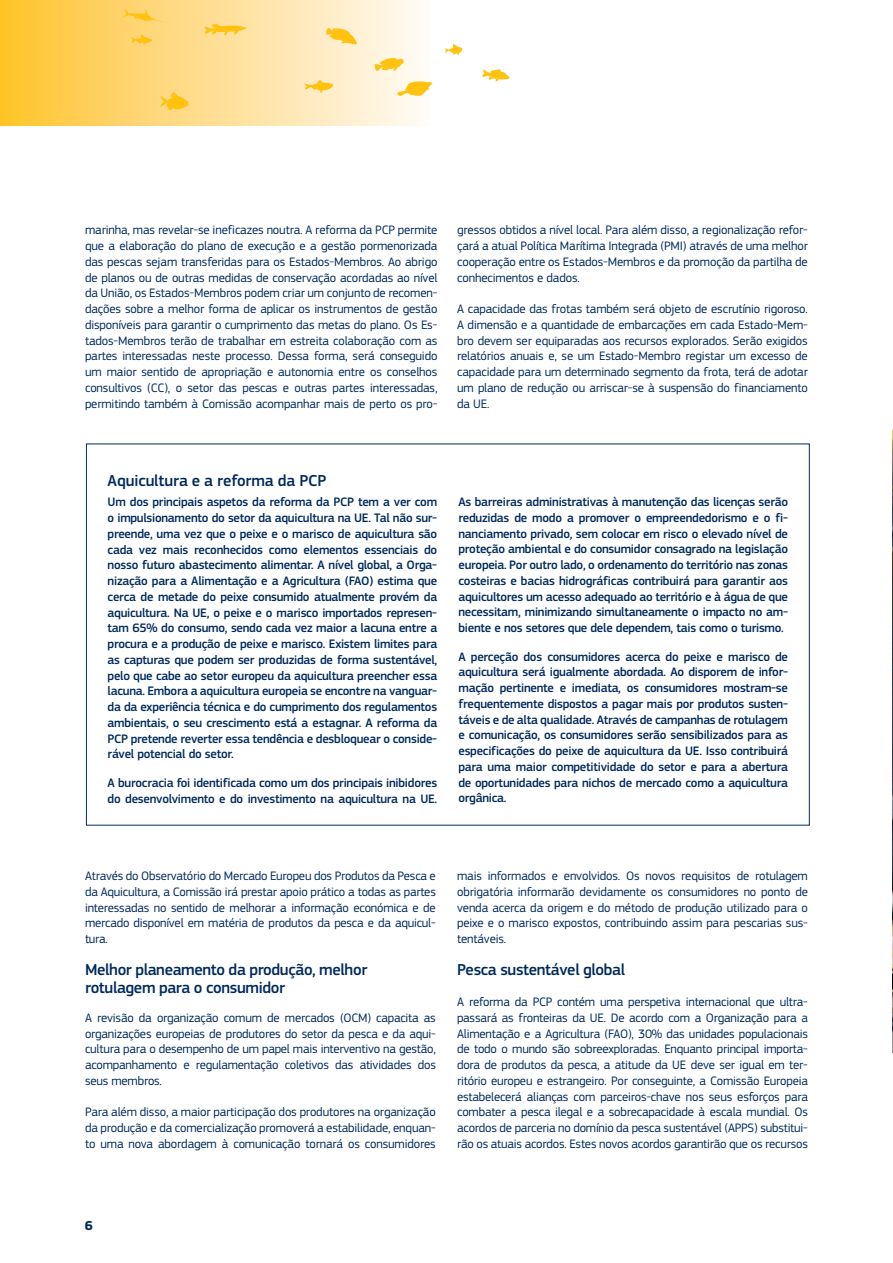
<style>
.page{position:relative;width:893px;height:1263px;background:#fff}
.page>*{position:absolute;margin:0;border:0;box-sizing:border-box;transform-origin:0 0}
.t1{font:500 16.5px/18px "EC Square Sans Pro";letter-spacing:-.02em;color:#002a5c}
.t2{font:700 13.5px "EC Square Sans Pro";color:#002a5c}
.t3{font:12.75px/15.8px "EC Square Sans Pro";letter-spacing:-.01em;color:#002a5c;text-align:justify}
.t4{font:500 12.75px/15.8px "EC Square Sans Pro";letter-spacing:-.02em;color:#002a5c;text-align:justify}
</style>
<div class="page">
<img style="left:892px;top:430px;width:1px;height:622px">
<div style="left:0;top:0;width:436px;height:126px;background:linear-gradient(to right,#ffc32e,#fffcfc)"></div>
<svg style="left:304px;top:80px;width:29px;height:13px"></svg>
<svg style="left:131px;top:34px;width:21px;height:11px"></svg>
<svg style="left:482px;top:69px;width:27px;height:12px"></svg>
<svg style="left:204px;top:24px;width:43px;height:12px"></svg>
<svg style="left:160px;top:92px;width:29px;height:18px"></svg>
<svg style="left:445px;top:44px;width:17px;height:11px"></svg>
<svg style="left:375px;top:58px;width:29px;height:13px"></svg>
<svg style="left:326px;top:28px;width:31px;height:16px"></svg>
<svg style="left:397px;top:81px;width:35px;height:15px"></svg>
<svg style="left:121px;top:9px;width:45px;height:14px"></svg>
<p class="t3" style="left:85px;top:223px;width:354px">marinha, mas revelar-se ineficazes noutra. A reforma da PCP permite que a elaboração do plano de execução e a gestão pormenorizada das pescas sejam transferidas para os Estados-Membros. Ao abrigo de planos ou de outras medidas de conservação acordadas ao nível da União, os Estados-Membros podem criar um conjunto de recomen&shy;dações sobre a melhor forma de aplicar os instrumentos de gestão disponíveis para garantir o cumprimento das metas do plano. Os Es&shy;tados-Membros terão de trabalhar em estreita colaboração com as partes interessadas neste processo. Dessa forma, será conseguido um maior sentido de apropriação e autonomia entre os conselhos consultivos (CC), o setor das pescas e outras partes interessadas, permitindo também à Comissão acompanhar mais de perto os pro-</p>
<p class="t3" style="left:457px;top:223px;width:352px">gressos obtidos a nível local. Para além disso, a regionalização refor&shy;çará a atual Política Marítima Integrada (PMI) através de uma melhor cooperação entre os Estados-Membros e da promoção da partilha de conhecimentos e dados.</p>
<p class="t3" style="left:457px;top:302px;width:352px">A capacidade das frotas também será objeto de escrutínio rigoroso.<br>A dimensão e a quantidade de embarcações em cada Estado-Mem&shy;bro devem ser equiparadas aos recursos explorados. Serão exigidos relatórios anuais e, se um Estado-Membro registar um excesso de capacidade para um determinado segmento da frota, terá de adotar um plano de redução ou arriscar-se à suspensão do financiamento da UE.</p>
<p class="t1" style="left:108px;top:473px;width:220px">Aquicultura e a reforma da PCP</p>
<p class="t4" style="left:108px;top:495px;width:331px">Um dos principais aspetos da reforma da PCP tem a ver com o impulsionamento do setor da aquicultura na UE. Tal não sur&shy;preende, uma vez que o peixe e o marisco de aquicultura são cada vez mais reconhecidos como elementos essenciais do nosso futuro abastecimento alimentar. A nível global, a Orga&shy;nização para a Alimentação e a Agricultura (FAO) estima que cerca de metade do peixe consumido atualmente provém da aquicultura. Na UE, o peixe e o marisco importados represen&shy;tam 65% do consumo, sendo cada vez maior a lacuna entre a procura e a produção de peixe e marisco. Existem limites para as capturas que podem ser produzidas de forma sustentável, pelo que cabe ao setor europeu da aquicultura preencher essa lacuna. Embora a aquicultura europeia se encontre na vanguar&shy;da da experiência técnica e do cumprimento dos regulamentos ambientais, o seu crescimento está a estagnar. A reforma da PCP pretende reverter essa tendência e desbloquear o conside&shy;rável potencial do setor.</p>
<p class="t4" style="left:108px;top:776px;width:331px">A burocracia foi identificada como um dos principais inibidores do desenvolvimento e do investimento na aquicultura na UE.</p>
<p class="t4" style="left:458px;top:495px;width:331px">As barreiras administrativas à manutenção das licenças serão reduzidas de modo a promover o empreendedorismo e o fi&shy;nanciamento privado, sem colocar em risco o elevado nível de proteção ambiental e do consumidor consagrado na legislação europeia. Por outro lado, o ordenamento do território nas zonas costeiras e bacias hidrográficas contribuirá para garantir aos aquicultores um acesso adequado ao território e à água de que necessitam, minimizando simultaneamente o impacto no am&shy;biente e nos setores que dele dependem, tais como o turismo.</p>
<p class="t4" style="left:458px;top:650px;width:331px">A perceção dos consumidores acerca do peixe e marisco de aquicultura será igualmente abordada. Ao disporem de infor&shy;mação pertinente e imediata, os consumidores mostram-se frequentemente dispostos a pagar mais por produtos susten&shy;táveis e de alta qualidade. Através de campanhas de rotulagem e comunicação, os consumidores serão sensibilizados para as especificações do peixe de aquicultura da UE. Isso contribuirá para uma maior competitividade do setor e para a abertura de oportunidades para nichos de mercado como a aquicultura orgânica.</p>
<p class="t3" style="left:85px;top:869px;width:352px">Através do Observatório do Mercado Europeu dos Produtos da Pesca e da Aquicultura, a Comissão irá prestar apoio prático a todas as partes interessadas no sentido de melhorar a informação económica e de mercado disponível em matéria de produtos da pesca e da aquicul&shy;tura.</p>
<p class="t1" style="left:85px;top:962px;width:284px">Melhor planeamento da produção, melhor rotulagem para o consumidor</p>
<p class="t3" style="left:85px;top:1011px;width:352px">A revisão da organização comum de mercados (OCM) capacita as organizações europeias de produtores do setor da pesca e da aqui&shy;cultura para o desempenho de um papel mais interventivo na gestão, acompanhamento e regulamentação coletivos das atividades dos seus membros.</p>
<p class="t3" style="left:85px;top:1105px;width:352px">Para além disso, a maior participação dos produtores na organização da produção e da comercialização promoverá a estabilidade, enquan&shy;to uma nova abordagem à comunicação tornará os consumidores</p>
<p class="t3" style="left:457px;top:869px;width:352px">mais informados e envolvidos. Os novos requisitos de rotulagem obrigatória informarão devidamente os consumidores no ponto de venda acerca da origem e do método de produção utilizado para o peixe e o marisco expostos, contribuindo assim para pescarias sus&shy;tentáveis.</p>
<p class="t1" style="left:457px;top:962px;width:170px">Pesca sustentável global</p>
<p class="t3" style="left:457px;top:995px;width:352px">A reforma da PCP contém uma perspetiva internacional que ultra&shy;passará as fronteiras da UE. De acordo com a Organização para a Alimentação e a Agricultura (FAO), 30% das unidades populacionais de todo o mundo são sobreexploradas. Enquanto principal importa&shy;dora de produtos da pesca, a atitude da UE deve ser igual em ter&shy;ritório europeu e estrangeiro. Por conseguinte, a Comissão Europeia estabelecerá alianças com parceiros-chave nos seus esforços para combater a pesca ilegal e a sobrecapacidade à escala mundial. Os acordos de parceria no domínio da pesca sustentável (APPS) substitui&shy;rão os atuais acordos. Estes novos acordos garantirão que os recursos</p>
<p class="t2" style="left:85px;top:1220px;width:10px">6</p>
</div>
